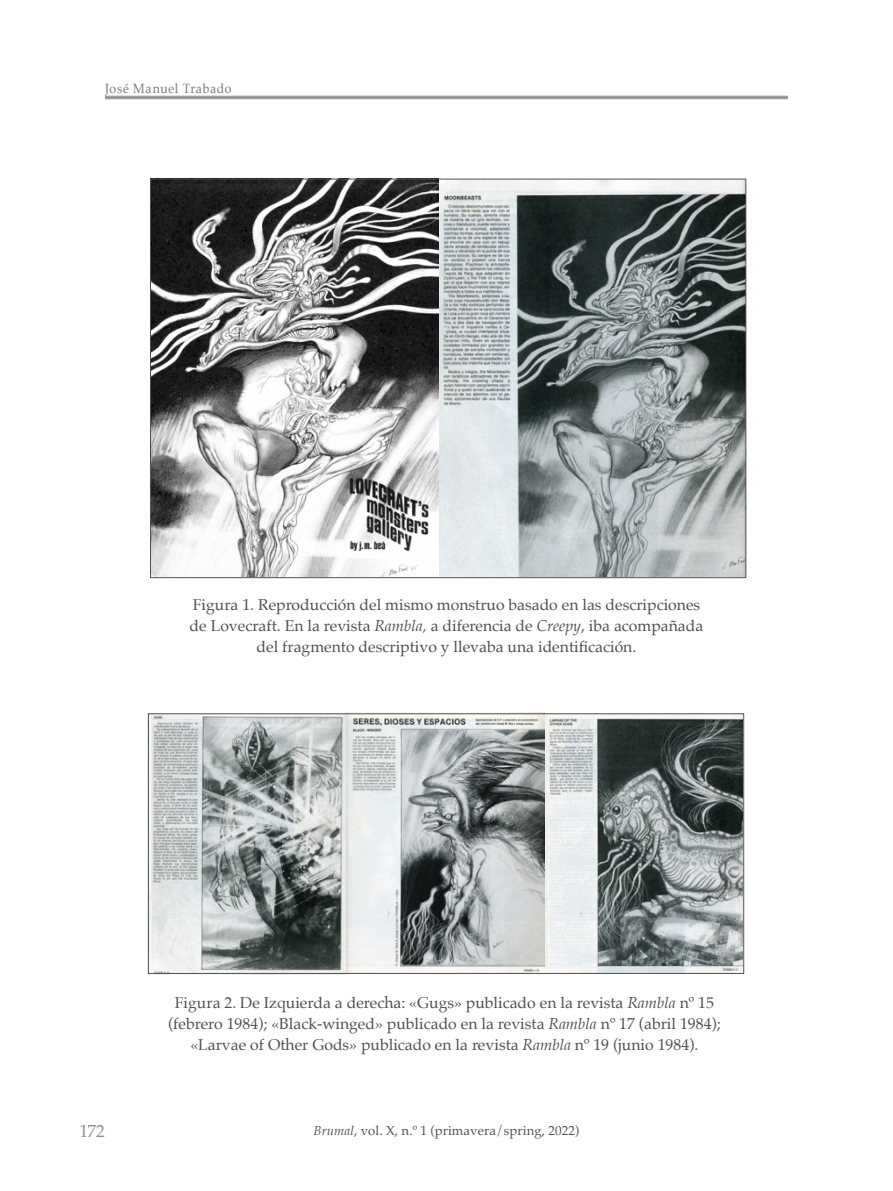
<style>
.page{position:relative;width:893px;height:1191px;background:#fff}
.page>*{position:absolute;margin:0;border:0;box-sizing:border-box;transform-origin:0 0}
.t1{font:17.5px "Palatino";color:#8b8d90}
.t2{font:15.75px/21px "Palatino";color:#505052;text-align:center}
.t3{font:13.47px "Palatino";letter-spacing:.05em;color:#76787b;scale:.91 1}
.t4{font:13.12px "Palatino";letter-spacing:.005em;color:#505052}
.s1{font-style:italic}
</style>
<div class="page">
<hr style="left:105px;top:96px;width:683px;height:1px;background:#848689">
<hr style="left:105px;top:97px;width:683px;height:1px;background:#848689">
<hr style="left:105px;top:98px;width:683px;height:1px;background:#848689">
<img style="left:152px;top:181px;width:592px;height:395px">
<img style="left:150px;top:715px;width:592px;height:257px">
<div style="left:148px;top:713px;width:596px;height:261px;border:1px solid #505052"></div>
<p class="t3" style="left:105px;top:77px;width:141px">José Manuel Trabado</p>
<p class="t2" style="left:190px;top:594px;width:515px">Figura 1. Reproducción del mismo monstruo basado en las descripciones de Lovecraft. En la revista <span class="s1">Rambla,</span> a diferencia de <span class="s1">Creepy</span>, iba acompañada del fragmento descriptivo y llevaba una identificación.</p>
<p class="t2" style="left:168px;top:991px;width:554px">Figura 2. De Izquierda a derecha: «Gugs» publicado en la revista <span class="s1">Rambla</span> nº 15 (febrero 1984); «Black-winged» publicado en la revista <span class="s1">Rambla</span> nº 17 (abril 1984); «Larvae of Other Gods» publicado en la revista <span class="s1">Rambla</span> nº 19 (junio 1984).</p>
<p class="t1" style="left:79px;top:1116px;width:27px">172</p>
<p class="t4" style="left:314px;top:1119px;width:267px"><span class="s1">Brumal</span>, vol. X, n.º 1 (primavera/spring, 2022)</p>
</div>
